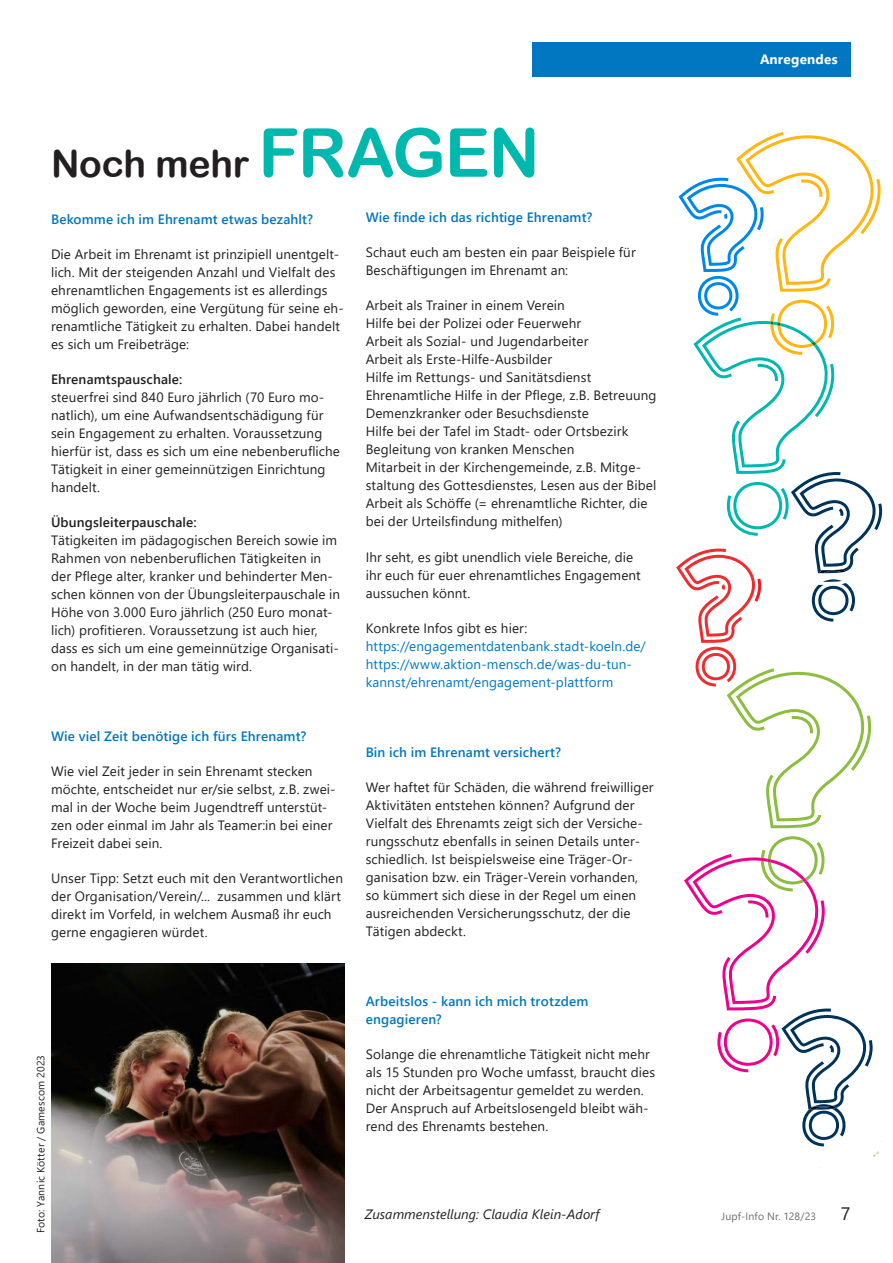
<style>
.page{position:relative;width:893px;height:1263px;background:#fff}
.page>*{position:absolute;margin:0;border:0;box-sizing:border-box;transform-origin:0 0}
.t1{font:37.5px "Arial Rounded MT Bold";letter-spacing:-.01em;color:#231f20}
.t2{font:18px "Segoe UI";color:#231f20}
.t3{font:13.5px/18px "Segoe UI";letter-spacing:.01em;color:#231f20}
.t4{font:600 13.5px/18px "Segoe UI";letter-spacing:.01em;color:#0077c0}
.t5{font:13.5px/18px "Segoe UI";letter-spacing:.01em;color:#0077c0}
.t6{font:600 13.5px "Segoe UI";letter-spacing:.01em;color:#231f20}
.t7{font:italic 13.5px "Segoe UI";letter-spacing:.005em;color:#231f20}
.t8{font:700 13.5px "Segoe UI";letter-spacing:.015em;color:#fff}
.t9{font:10.5px "Segoe UI";letter-spacing:.015em;color:#231f20}
.t10{font:10.5px "Segoe UI";letter-spacing:.015em;color:#6c6d70}
.s1{font-size:67.5px;color:#00b8ad}
</style>
<div class="page">
<div style="left:531px;top:43px;width:319px;height:34px;background:#0077c0"></div>
<svg style="left:427px;top:816px;width:2px;height:6px"></svg>
<svg style="left:684px;top:836px;width:198px;height:321px"></svg>
<svg style="left:676px;top:132px;width:206px;height:696px"></svg>
<img style="left:51px;top:963px;width:293px;height:300px">
<h1 class="t1" style="left:51px;top:141px;width:490px">Noch mehr <span class="s1">FRAGEN</span></h1>
<p class="t4" style="left:366px;top:208px;width:228px">Wie finde ich das richtige Ehrenamt?</p>
<p class="t3" style="left:366px;top:242px;width:271px">Schaut euch am besten ein paar Beispiele für<br>Beschäftigungen im Ehrenamt an:</p>
<p class="t3" style="left:366px;top:295px;width:292px">Arbeit als Trainer in einem Verein<br>Hilfe bei der Polizei oder Feuerwehr<br>Arbeit als Sozial- und Jugendarbeiter<br>Arbeit als Erste-Hilfe-Ausbilder<br>Hilfe im Rettungs- und Sanitätsdienst Ehrenamtliche Hilfe in der Pflege, z.B. Betreuung Demenzkranker oder Besuchsdienste<br>Hilfe bei der Tafel im Stadt- oder Ortsbezirk Begleitung von kranken Menschen<br>Mitarbeit in der Kirchengemeinde, z.B. Mitge&shy;staltung des Gottesdienstes, Lesen aus der Bibel Arbeit als Schöffe (= ehrenamtliche Richter, die bei der Urteilsfindung mithelfen)</p>
<p class="t3" style="left:366px;top:547px;width:277px">Ihr seht, es gibt unendlich viele Bereiche, die ihr euch für euer ehrenamtliches Engagement aussuchen könnt.</p>
<p class="t3" style="left:366px;top:618px;width:163px">Konkrete Infos gibt es hier:</p>
<p class="t5" style="left:366px;top:636px;width:282px">https://engagementdatenbank.stadt-koeln.de/ https://www.aktion-mensch.de/was-du-tun&shy;kannst/ehrenamt/engagement-plattform</p>
<p class="t4" style="left:51px;top:209px;width:264px">Bekomme ich im Ehrenamt etwas bezahlt?</p>
<p class="t3" style="left:51px;top:244px;width:294px">Die Arbeit im Ehrenamt ist prinzipiell unentgelt&shy;lich. Mit der steigenden Anzahl und Vielfalt des ehrenamtlichen Engagements ist es allerdings möglich geworden, eine Vergütung für seine eh&shy;renamtliche Tätigkeit zu erhalten. Dabei handelt es sich um Freibeträge:</p>
<p class="t6" style="left:51px;top:366px;width:133px">Ehrenamtspauschale:</p>
<p class="t3" style="left:51px;top:386px;width:290px">steuerfrei sind 840 Euro jährlich (70 Euro mo&shy;natlich), um eine Aufwandsentschädigung für sein Engagement zu erhalten. Voraussetzung hierfür ist, dass es sich um eine nebenberufliche Tätigkeit in einer gemeinnützigen Einrichtung handelt.</p>
<p class="t6" style="left:51px;top:509px;width:147px">Übungsleiterpauschale:</p>
<p class="t3" style="left:51px;top:529px;width:291px">Tätigkeiten im pädagogischen Bereich sowie im Rahmen von nebenberuflichen Tätigkeiten in der Pflege alter, kranker und behinderter Men&shy;schen können von der Übungsleiterpauschale in Höhe von 3.000 Euro jährlich (250 Euro monat&shy;lich) profitieren. Voraussetzung ist auch hier, dass es sich um eine gemeinnützige Organisati&shy;on handelt, in der man tätig wird.</p>
<p class="t4" style="left:51px;top:726px;width:257px">Wie viel Zeit benötige ich fürs Ehrenamt?</p>
<p class="t3" style="left:51px;top:760px;width:286px">Wie viel Zeit jeder in sein Ehrenamt stecken möchte, entscheidet nur er/sie selbst, z.B. zwei&shy;mal in der Woche beim Jugendtreff unterstüt&shy;zen oder einmal im Jahr als Teamer:in bei einer Freizeit dabei sein.</p>
<p class="t3" style="left:51px;top:867px;width:293px">Unser Tipp: Setzt euch mit den Verantwortlichen der Organisation/Verein/... zusammen und klärt direkt im Vorfeld, in welchem Ausmaß ihr euch gerne engagieren würdet.</p>
<p class="t4" style="left:366px;top:742px;width:197px">Bin ich im Ehrenamt versichert?</p>
<p class="t3" style="left:366px;top:777px;width:289px">Wer haftet für Schäden, die während freiwilliger Aktivitäten entstehen können? Aufgrund der Vielfalt des Ehrenamts zeigt sich der Versiche&shy;rungsschutz ebenfalls in seinen Details unter&shy;schiedlich. Ist beispielsweise eine Träger-Or&shy;ganisation bzw. ein Träger-Verein vorhanden, so kümmert sich diese in der Regel um einen ausreichenden Versicherungsschutz, der die Tätigen abdeckt.</p>
<p class="t9" style="left:31px;top:1233px;width:180px;rotate:-90deg">Foto: Yannic Kötter / Gamescom 2023</p>
<p class="t4" style="left:366px;top:991px;width:224px">Arbeitslos - kann ich mich trotzdem engagieren?</p>
<p class="t3" style="left:366px;top:1044px;width:291px">Solange die ehrenamtliche Tätigkeit nicht mehr als 15 Stunden pro Woche umfasst, braucht dies nicht der Arbeitsagentur gemeldet zu werden.<br>Der Anspruch auf Arbeitslosengeld bleibt wäh&shy;rend des Ehrenamts bestehen.</p>
<p class="t7" style="left:365px;top:1201px;width:236px">Zusammenstellung: Claudia Klein-Adorf</p>
<p class="t8" style="left:760px;top:47px;width:79px">Anregendes</p>
<p class="t10" style="left:722px;top:1207px;width:96px">Jupf-Info Nr. 128/23</p>
<h2 class="t2" style="left:841px;top:1197px;width:11px">7</h2>
</div>
